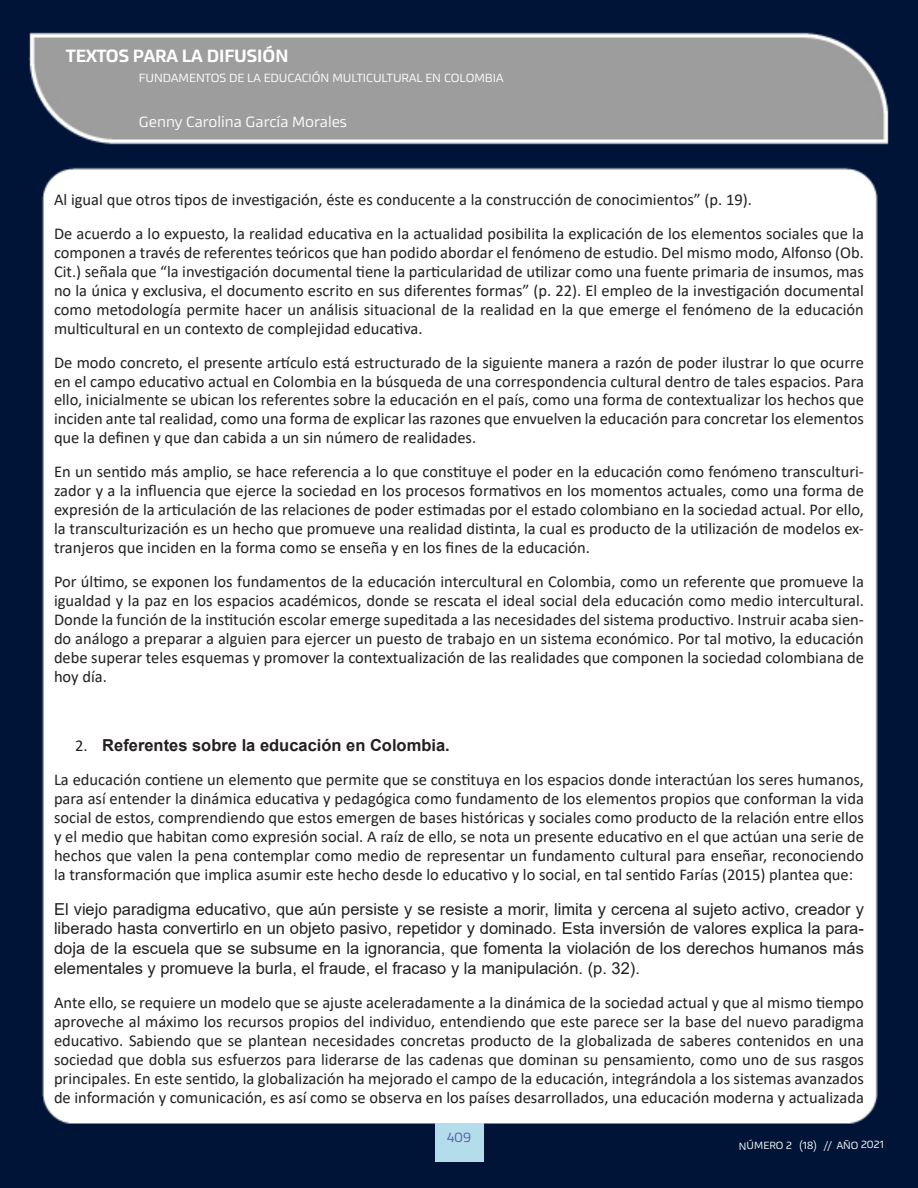
<style>
.page{position:relative;width:918px;height:1188px;background:#fff}
.page>*{position:absolute;margin:0;border:0;box-sizing:border-box;transform-origin:0 0}
.t1{font:500 18px "Akceler A";color:#fff}
.t2{font:16.5px/19px "Calibri";color:#231f20;text-align:justify}
.No_Spacing{font:16.5px/19.8px "Arial";color:#231f20;text-align:justify}
.t3{font:700 16.5px "Arial";color:#231f20}
.t4{font:15px "Akceler A";color:#fff}
.t5{font:13.5px "Akceler A";color:#5c5ea9}
.t6{font:12px "Akceler A";color:#fff}
.t7{font:10.5px "Akceler A";color:#fff}
.s1{font-family:"Calibri";font-weight:400}
.s2{color:#231f20}
</style>
<div class="page">
<img style="left:0;top:0;width:918px;height:1188px">
<div style="left:435px;top:1123px;width:48px;height:39px;background:#b3ddeb"></div>
<p class="t1" style="left:66px;top:42px;width:224px">TEXTOS PARA LA DIFUSIÓN</p>
<p class="t6" style="left:139px;top:69px;width:366px">FUNDAMENTOS DE LA EDUCACIÓN MULTICULTURAL EN COLOMBIA</p>
<p class="t4" style="left:139px;top:110px;width:210px">Genny Carolina García Morales</p>
<p class="t2" style="left:54px;top:189px;width:700px">Al igual que otros tipos de investigación, éste es conducente a la construcción de conocimientos” (p. 19).</p>
<p class="t2" style="left:54px;top:223px;width:811px">De acuerdo a lo expuesto, la realidad educativa en la actualidad posibilita la explicación de los elementos sociales que la componen a través de referentes teóricos que han podido abordar el fenómeno de estudio. Del mismo modo, Alfonso (Ob.<br>Cit.) señala que “la investigación documental tiene la particularidad de utilizar como una fuente primaria de insumos, mas no la única y exclusiva, el documento escrito en sus diferentes formas” (p. 22). El empleo de la investigación documental como metodología permite hacer un análisis situacional de la realidad en la que emerge el fenómeno de la educación multicultural en un contexto de complejidad educativa.</p>
<p class="t2" style="left:54px;top:352px;width:812px">De modo concreto, el presente artículo está estructurado de la siguiente manera a razón de poder ilustrar lo que ocurre en el campo educativo actual en Colombia en la búsqueda de una correspondencia cultural dentro de tales espacios. Para ello, inicialmente se ubican los referentes sobre la educación en el país, como una forma de contextualizar los hechos que inciden ante tal realidad, como una forma de explicar las razones que envuelven la educación para concretar los elementos que la definen y que dan cabida a un sin número de realidades.</p>
<p class="t2" style="left:54px;top:462px;width:812px">En un sentido más amplio, se hace referencia a lo que constituye el poder en la educación como fenómeno transculturi&shy;zador y a la influencia que ejerce la sociedad en los procesos formativos en los momentos actuales, como una forma de expresión de la articulación de las relaciones de poder estimadas por el estado colombiano en la sociedad actual. Por ello, la transculturización es un hecho que promueve una realidad distinta, la cual es producto de la utilización de modelos ex&shy;tranjeros que inciden en la forma como se enseña y en los fines de la educación.</p>
<p class="t2" style="left:54px;top:572px;width:812px">Por último, se exponen los fundamentos de la educación intercultural en Colombia, como un referente que promueve la igualdad y la paz en los espacios académicos, donde se rescata el ideal social dela educación como medio intercultural.<br>Donde la función de la institución escolar emerge supeditada a las necesidades del sistema productivo. Instruir acaba sien&shy;do análogo a preparar a alguien para ejercer un puesto de trabajo en un sistema económico. Por tal motivo, la educación debe superar teles esquemas y promover la contextualización de las realidades que componen la sociedad colombiana de hoy día.</p>
<p class="t3" style="left:75px;top:734px;width:376px"><span class="s1">2.</span> Referentes sobre la educación en Colombia.</p>
<p class="t2" style="left:54px;top:769px;width:812px">La educación contiene un elemento que permite que se constituya en los espacios donde interactúan los seres humanos, para así entender la dinámica educativa y pedagógica como fundamento de los elementos propios que conforman la vida social de estos, comprendiendo que estos emergen de bases históricas y sociales como producto de la relación entre ellos y el medio que habitan como expresión social. A raíz de ello, se nota un presente educativo en el que actúan una serie de hechos que valen la pena contemplar como medio de representar un fundamento cultural para enseñar, reconociendo la transformación que implica asumir este hecho desde lo educativo y lo social, en tal sentido Farías (2015) plantea que:</p>
<p class="No_Spacing" style="left:54px;top:899px;width:812px">El viejo paradigma educativo, que aún persiste y se resiste a morir, limita y cercena al sujeto activo, creador y liberado hasta convertirlo en un objeto pasivo, repetidor y dominado. Esta inversión de valores explica la para&shy;doja de la escuela que se subsume en la ignorancia, que fomenta la violación de los derechos humanos más elementales y promueve la burla, el fraude, el fracaso y la manipulación. (p. 32).</p>
<p class="t2" style="left:54px;top:993px;width:811px">Ante ello, se requiere un modelo que se ajuste aceleradamente a la dinámica de la sociedad actual y que al mismo tiempo aproveche al máximo los recursos propios del individuo, entendiendo que este parece ser la base del nuevo paradigma educativo. Sabiendo que se plantean necesidades concretas producto de la globalizada de saberes contenidos en una sociedad que dobla sus esfuerzos para liderarse de las cadenas que dominan su pensamiento, como uno de sus rasgos principales. En este sentido, la globalización ha mejorado el campo de la educación, integrándola a los sistemas avanzados de información y comunicación, es así como se observa en los países desarrollados, una educación moderna y actualizada</p>
<p class="t5" style="left:447px;top:1127px;width:26px">409</p>
<p class="t7" style="left:739px;top:1139px;width:150px;rotate:-1deg">NÚMERO 2 (18) // AÑO 2021<span class="s2">)</span></p>
</div>
